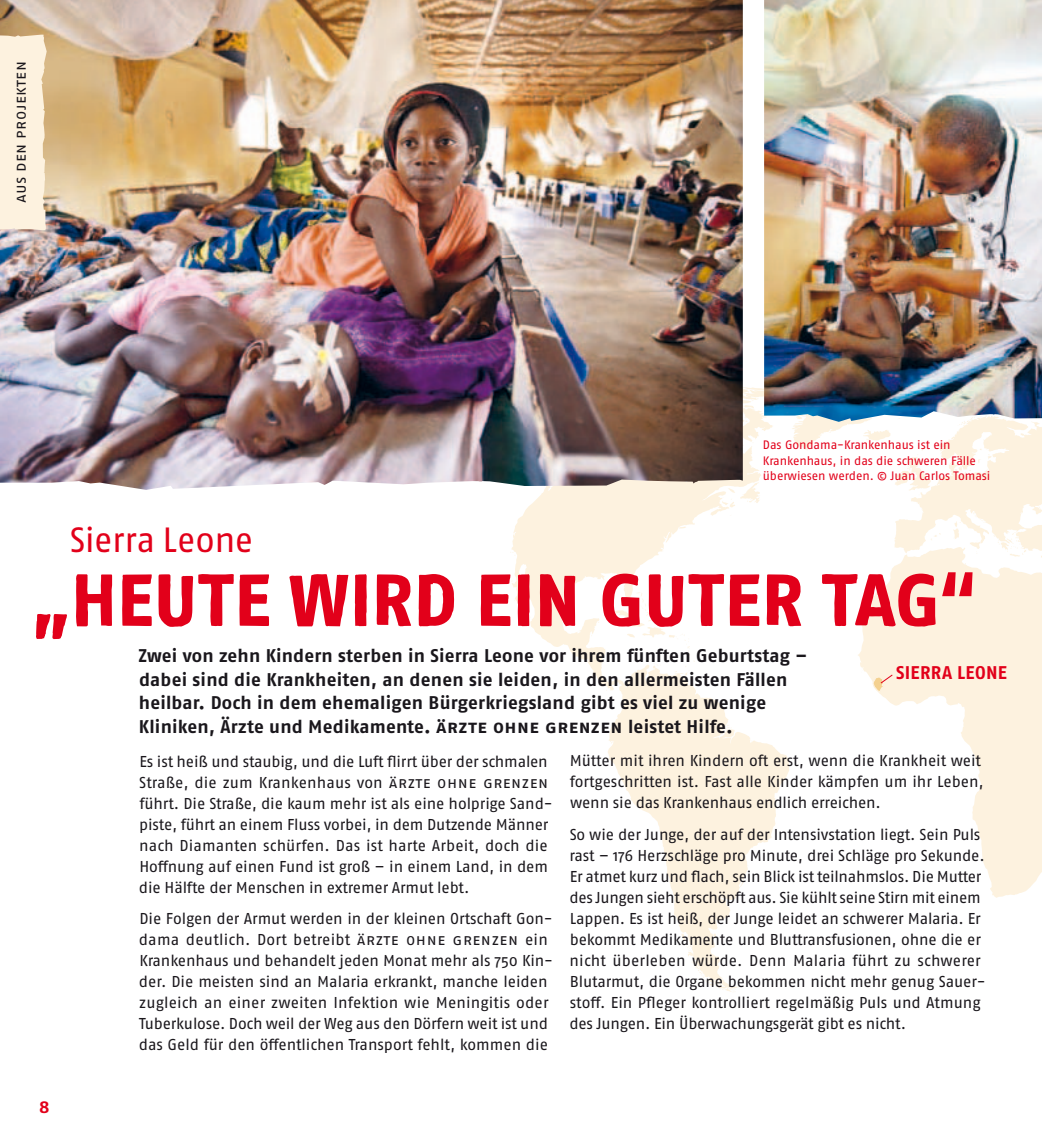
<style>
.page{position:relative;width:1042px;height:1141px;background:#fff}
.page>*{position:absolute;margin:0;border:0;box-sizing:border-box;transform-origin:0 0}
.t1{font:73.5px "Fago Rough Bold Lf";letter-spacing:.015em;color:#e2001a}
.t2{font:35px "Fago OT";color:#e2001a}
.t3{font:700 18.38px/23.6px "Fago OT";letter-spacing:.01em;color:#1a171c}
.t4{font:700 18.38px "Fago OT";letter-spacing:.015em;color:#e2001a}
.t5{font:700 17.5px "Fago OT";color:#e2001a}
.t6{font:15.75px/21px "Fago OT";letter-spacing:-.005em;color:#1a171c}
.t7{font:15.75px "Fago OT";letter-spacing:.03em;color:#1a171c}
.t8{font:12.25px/15.8px "Fago OT";letter-spacing:-.005em;color:#e2001a}
</style>
<div class="page">
<svg style="left:858px;top:564px;width:184px;height:334px;fill:#fdf2df"></svg>
<svg style="left:511px;top:490px;width:136px;height:198px;fill:#fdf2df"></svg>
<svg style="left:510px;top:552px;width:5px;height:4px"></svg>
<svg style="left:520px;top:575px;width:4px;height:5px"></svg>
<svg style="left:521px;top:593px;width:2px;height:10px"></svg>
<svg style="left:528px;top:614px;width:3px;height:4px"></svg>
<svg style="left:570px;top:584px;width:6px;height:10px"></svg>
<svg style="left:608px;top:675px;width:181px;height:285px;fill:#fdf2df"></svg>
<svg style="left:721px;top:725px;width:11px;height:10px"></svg>
<svg style="left:681px;top:934px;width:10px;height:17px"></svg>
<svg style="left:692px;top:960px;width:49px;height:32px"></svg>
<svg style="left:608px;top:592px;width:87px;height:83px"></svg>
<svg style="left:647px;top:387px;width:395px;height:177px"></svg>
<img style="left:0;top:0;width:743px;height:490px">
<img style="left:764px;top:0;width:278px;height:422px">
<svg style="left:872px;top:674px;width:21px;height:21px"></svg>
<svg style="left:0;top:34px;width:47px;height:197px;background:#f9ecd8"></svg>
<p class="t7" style="left:14px;top:203px;width:144px;rotate:-90deg">aus den projekten</p>
<p class="t8" style="left:763px;top:438px;width:229px">Das Gondama-Krankenhaus ist ein<br>Krankenhaus, in das die schweren Fälle überwiesen werden. © Juan Carlos Tomasi</p>
<h2 class="t2" style="left:70px;top:528px;width:185px">Sierra Leone</h2>
<h1 class="t1" style="left:32px;top:558px;width:948px">„HEUTE WIRD EIN GUTER TAG“</h1>
<p class="t5" style="left:39px;top:1101px;width:12px">8</p>
<p class="t3" style="left:138px;top:646px;width:670px">Zwei von zehn Kindern sterben in Sierra Leone vor ihrem fünften Geburtstag – dabei sind die Krankheiten, an denen sie leiden, in den allermeisten Fällen heilbar. Doch in dem ehemaligen Bürgerkriegsland gibt es viel zu wenige Kliniken, Ärzte und Medikamente. ärzte ohne grenzen leistet Hilfe.</p>
<p class="t6" style="left:139px;top:753px;width:415px">Es ist heiß und staubig, und die Luft flirrt über der schmalen Straße, die zum Krankenhaus von ärzte ohne grenzen führt. Die Straße, die kaum mehr ist als eine holprige Sand&shy;piste, führt an einem Fluss vorbei, in dem Dutzende Männer nach Diamanten schürfen. Das ist harte Arbeit, doch die Hoffnung auf einen Fund ist groß – in einem Land, in dem die Hälfte der Menschen in extremer Armut lebt.</p>
<p class="t6" style="left:139px;top:910px;width:415px">Die Folgen der Armut werden in der kleinen Ortschaft Gon&shy;dama deutlich. Dort betreibt ärzte ohne grenzen ein Krankenhaus und behandelt jeden Monat mehr als 750 Kin&shy;der. Die meisten sind an Malaria erkrankt, manche leiden zugleich an einer zweiten Infektion wie Meningitis oder Tuberkulose. Doch weil der Weg aus den Dörfern weit ist und das Geld für den öffentlichen Transport fehlt, kommen die</p>
<p class="t4" style="left:896px;top:666px;width:112px">SIERRA LEONE</p>
<p class="t6" style="left:570px;top:753px;width:415px">Mütter mit ihren Kindern oft erst, wenn die Krankheit weit fortgeschritten ist. Fast alle Kinder kämpfen um ihr Leben, wenn sie das Krankenhaus endlich erreichen.</p>
<p class="t6" style="left:569px;top:826px;width:418px">So wie der Junge, der auf der Intensivstation liegt. Sein Puls rast – 176 Herzschläge pro Minute, drei Schläge pro Sekunde.<br>Er atmet kurz und flach, sein Blick ist teilnahmslos. Die Mutter des Jungen sieht erschöpft aus. Sie kühlt seine Stirn mit einem Lappen. Es ist heiß, der Junge leidet an schwerer Malaria. Er bekommt Medikamente und Bluttransfusionen, ohne die er nicht überleben würde. Denn Malaria führt zu schwerer Blutarmut, die Organe bekommen nicht mehr genug Sauer&shy;stoff. Ein Pfleger kontrolliert regelmäßig Puls und Atmung des Jungen. Ein Überwachungsgerät gibt es nicht.</p>
</div>
